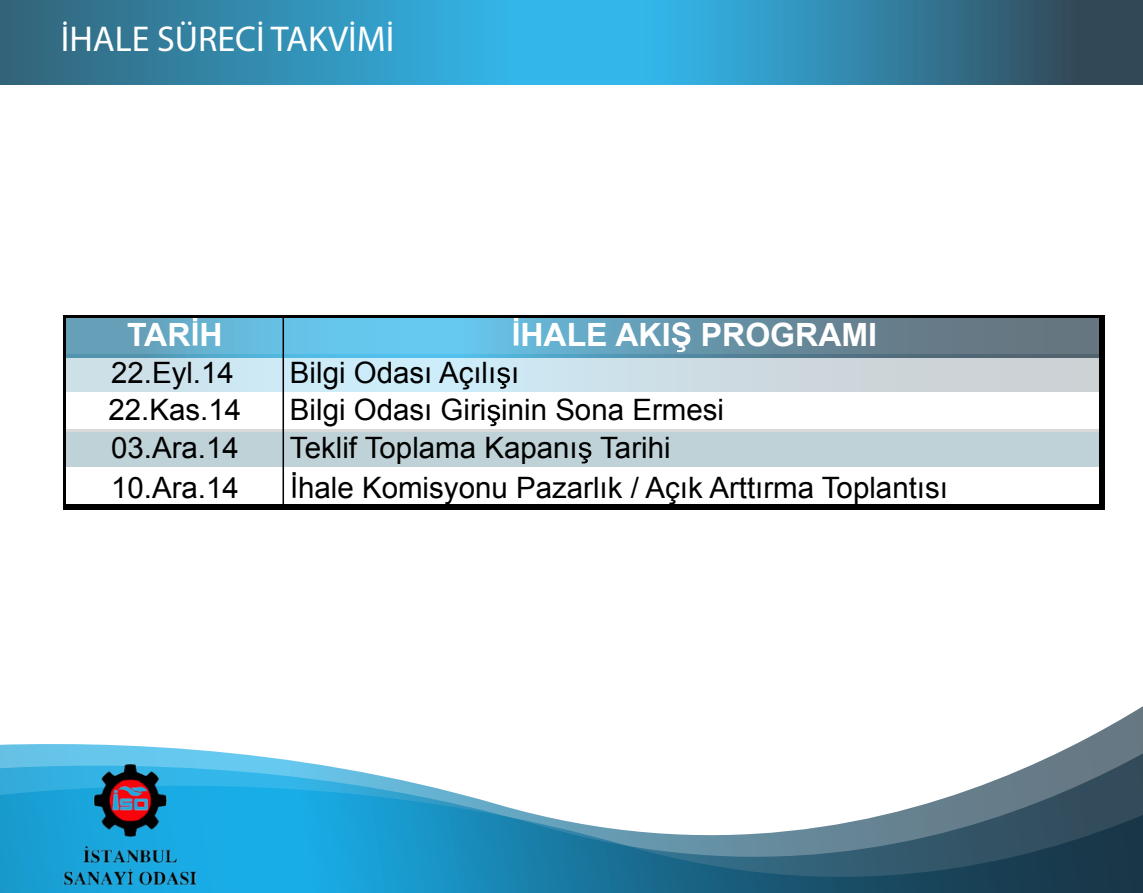
<style>
.page{position:relative;width:1143px;height:893px;background:#fff}
.page>*{position:absolute;margin:0;border:0;box-sizing:border-box;transform-origin:0 0}
.t1{font:36px "Myriad Pro";color:#fff}
.t2{font:700 32.1px "Arial";color:#fff}
.t3{font:29.55px "Arial";color:#000}
</style>
<div class="page">
<svg style="left:0;top:0;width:1143px;height:85px;background:#3389ae"></svg>
<svg style="left:0;top:706px;width:1143px;height:187px"></svg>
<img style="left:0;top:750px;width:281px;height:143px">
<svg style="left:66px;top:318px;width:1033px;height:37px;background:#659fb8"></svg>
<svg style="left:66px;top:355px;width:1033px;height:37px;background:#c2d9e2"></svg>
<div style="left:66px;top:430px;width:1038px;height:40px;background:#d9d9d9"></div>
<div style="left:66px;top:467px;width:1038px;height:43px;background:#fff"></div>
<svg style="left:193px;top:318px;width:4px;height:28px"></svg>
<svg style="left:514px;top:318px;width:4px;height:28px"></svg>
<svg style="left:672px;top:322px;width:18px;height:30px"></svg>
<svg style="left:497px;top:367px;width:13px;height:22px"></svg>
<svg style="left:487px;top:405px;width:13px;height:21px"></svg>
<div style="left:66px;top:432px;width:1036px;height:35px;background:#bfd2d7"></div>
<svg style="left:579px;top:442px;width:12px;height:21px"></svg>
<hr style="left:293px;top:477px;width:3px;height:21px;background:#000">
<hr style="left:63px;top:315px;width:3px;height:195px;background:#000">
<hr style="left:283px;top:317px;width:1px;height:187px;background:#000">
<div style="left:1099px;top:318px;width:5px;height:192px;background:#000"></div>
<hr style="left:66px;top:315px;width:1038px;height:3px;background:#000">
<div style="left:66px;top:504px;width:1038px;height:6px;background:#000"></div>
<p class="t1" style="left:61px;top:17px;width:335px">İHALE SÜRECİ TAKVİMİ</p>
<p class="t2" style="left:127px;top:313px;width:97px">TAR H</p>
<p class="t2" style="left:520px;top:313px;width:358px">HALE AKI PROGRAMI</p>
<p class="t3" style="left:111px;top:353px;width:124px">22.Eyl.14</p>
<p class="t3" style="left:290px;top:353px;width:231px">Bilgi Odası Açılı ı</p>
<p class="t3" style="left:108px;top:391px;width:134px">22.Kas.14</p>
<p class="t3" style="left:290px;top:391px;width:436px">Bilgi Odası Giri inin Sona Ermesi</p>
<p class="t3" style="left:111px;top:428px;width:129px">03.Ara.14</p>
<p class="t3" style="left:290px;top:428px;width:382px">Teklif Toplama Kapanı Tarihi</p>
<p class="t3" style="left:111px;top:468px;width:129px">10.Ara.14</p>
<p class="t3" style="left:298px;top:468px;width:651px">hale Komisyonu Pazarlık / Açık Arttırma Toplantısı</p>
</div>
